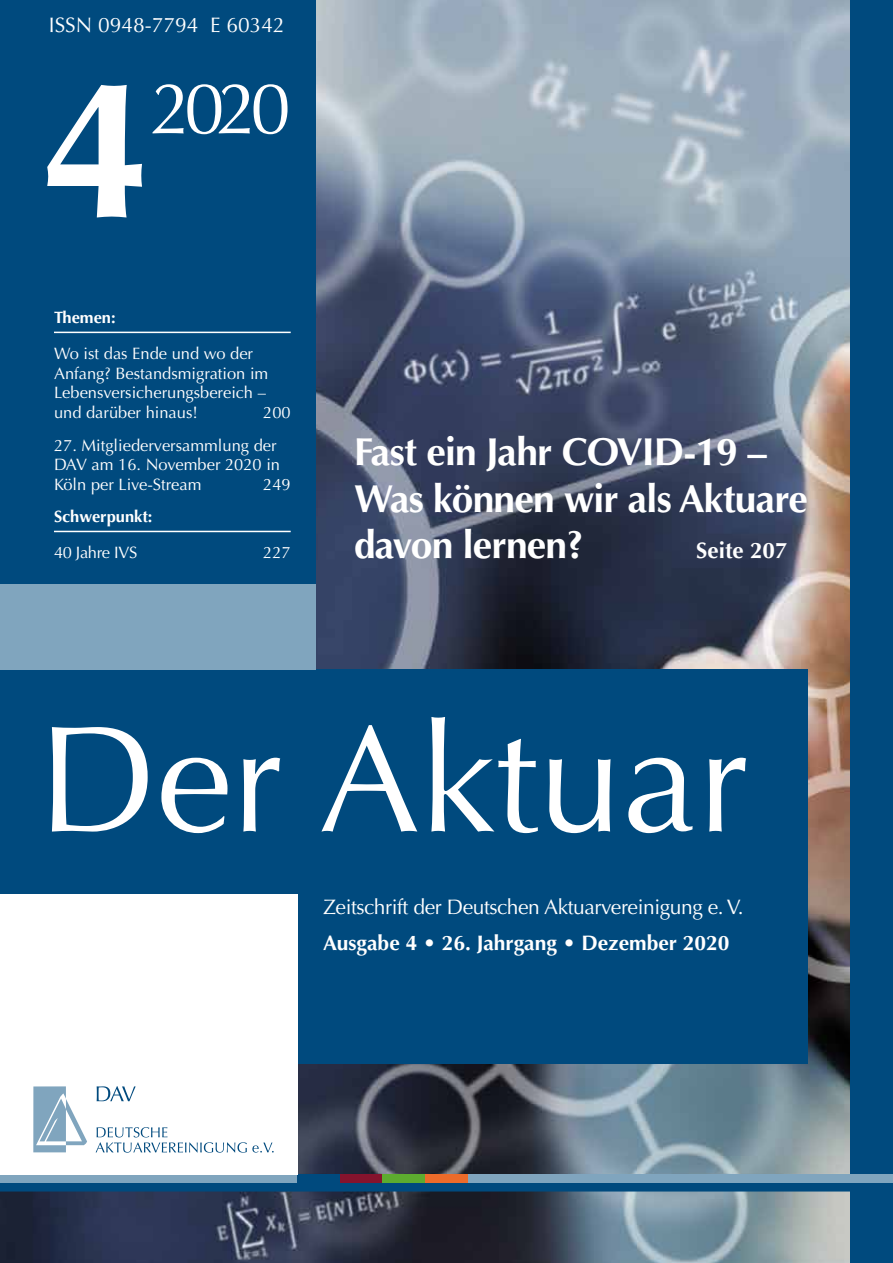
<style>
.page{position:relative;width:893px;height:1263px;background:#fff}
.page>*{position:absolute;margin:0;border:0;box-sizing:border-box;transform-origin:0 0}
.t1{font:700 195.75px "Optima LT Std";color:#fff}
.t2{font:151.5px "Optima LT Std";color:#fff}
.t3{font:72.6px "Optima LT Std";letter-spacing:-.1em;color:#fff}
.t4{font:700 39px/46.8px "Optima LT Std";letter-spacing:-.02em;color:#fff}
.t5{font:700 22.5px "Optima LT Std";color:#fff}
.t6{font:21px "Optima LT Std";letter-spacing:-.02em;color:#fff}
.t7{font:21px "Optima LT Std";color:#fff}
.t8{font:700 21px "Optima LT Std";color:#fff}
.t9{font:16.5px/19.6px "Optima LT Std";color:#fff}
.t10{font:700 16.5px "Optima LT Std";color:#fff}
.t11{font:16.5px "Optima LT Std";letter-spacing:-.02em;color:#fff}
</style>
<div class="page">
<img style="left:0;top:0;width:850px;height:1263px">
<div style="left:850px;top:0;width:43px;height:1263px;background:#004a7e"></div>
<div style="left:0;top:670px;width:808px;height:394px;background:#004a7e"></div>
<div style="left:0;top:1183px;width:850px;height:8px;background:#004a7e"></div>
<div style="left:0;top:1174px;width:893px;height:9px;background:#80a5be"></div>
<div style="left:298px;top:1174px;width:42px;height:9px;background:#004a7e"></div>
<div style="left:340px;top:1174px;width:43px;height:9px;background:#85132d"></div>
<div style="left:383px;top:1174px;width:42px;height:9px;background:#5dac2f"></div>
<div style="left:425px;top:1174px;width:43px;height:9px;background:#ec6b2a"></div>
<div style="left:0;top:894px;width:298px;height:280px;background:#fff"></div>
<svg style="left:96px;top:1127px;width:178px;height:25px"></svg>
<svg style="left:97px;top:1086px;width:39px;height:15px"></svg>
<div style="left:33px;top:1086px;width:33px;height:66px;background:#80a5be"></div>
<svg style="left:36px;top:1093px;width:51px;height:52px"></svg>
<div style="left:0;top:0;width:316px;height:650px;background:#004a7e"></div>
<div style="left:0;top:585px;width:316px;height:85px;background:#80a5be"></div>
<hr style="left:54px;top:332px;width:237px;height:1px;background:#fff">
<hr style="left:54px;top:531px;width:237px;height:1px;background:#fff">
<p class="t7" style="left:31px;top:12px;width:237px">ISSN 0948-7794 E 60342</p>
<p class="t7" style="left:49px;top:12px;width:237px">ISSN 0948-7794 E 60342</p>
<h3 class="t3" style="left:133px;top:66px;width:141px">2016</h3>
<h1 class="t1" style="left:42px;top:36px;width:110px">4</h1>
<h3 class="t3" style="left:151px;top:66px;width:141px">2020</h3>
<p class="t10" style="left:54px;top:308px;width:63px">Themen:</p>
<p class="t9" style="left:54px;top:344px;width:216px">Wo ist das Ende und wo der<br>Anfang? Bestandsmigration im<br>Lebensversicherungsbereich – und darüber hinaus!</p>
<p class="t9" style="left:263px;top:403px;width:29px">200</p>
<p class="t9" style="left:54px;top:435px;width:228px">27. Mitgliederversammlung der<br>DAV am 16. November 2020 in<br>Köln per Live-Stream</p>
<p class="t9" style="left:263px;top:475px;width:29px">249</p>
<p class="t10" style="left:54px;top:507px;width:100px">Schwerpunkt:</p>
<p class="t11" style="left:54px;top:543px;width:85px">40 Jahre IVS</p>
<p class="t9" style="left:263px;top:543px;width:29px">227</p>
<h3 class="t4" style="left:354px;top:429px;width:455px">Fast ein Jahr COVID-19 –<br>Was können wir als Aktuare davon lernen?</h3>
<h3 class="t5" style="left:696px;top:538px;width:93px">Seite 207</h3>
<h2 class="t2" style="left:38px;top:692px;width:711px">Der Aktuar</h2>
<p class="t6" style="left:323px;top:894px;width:422px">Zeitschrift der Deutschen Aktuarvereinigung e. V.</p>
<p class="t8" style="left:323px;top:930px;width:408px">Ausgabe 4 • 26. Jahrgang • Dezember 2020</p>
</div>
